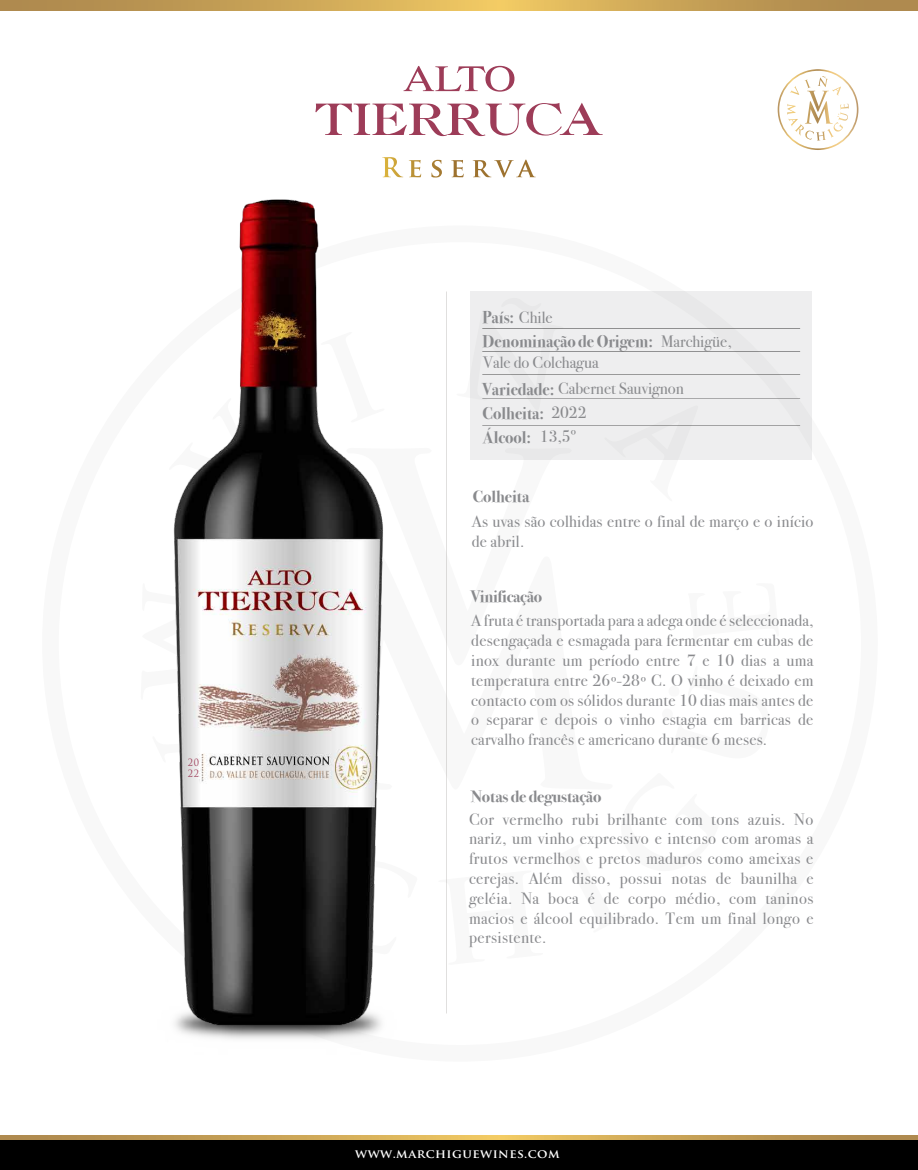
<style>
.page{position:relative;width:918px;height:1170px;background:#fff}
.page>*{position:absolute;margin:0;border:0;box-sizing:border-box;transform-origin:0 0}
.t1{font:700 17.1px/24px "Bodoni Svty Two ITCTT";color:#898a8d;scale:.96 1}
.t2{font:16.5px/19.8px "Bodoni Svty Two ITCTT";letter-spacing:.015em;color:#898a8d;text-align:justify}
.t3{font:700 16.5px "Bodoni Svty Two ITCTT";letter-spacing:-.005em;color:#898a8d}
.t4{font:700 12px "Trajan Pro";letter-spacing:.035em;color:#fff;scale:1.05 1}
.t5{font:9.75px/11.7px "Trajan Pro";color:#9d3c58;scale:.94 1}
.s1{font-weight:400;font-size:16.5px}
.s2{font-weight:700;font-size:17.1px}
</style>
<div class="page">
<svg style="left:446px;top:448px;width:1px;height:218px"></svg>
<svg style="left:446px;top:870px;width:1px;height:94px"></svg>
<div style="left:662px;top:708px;width:11px;height:11px;background:#f8f8f8;border-radius:50%"></div>
<div style="left:669px;top:685px;width:10px;height:11px;background:#f8f8f8;border-radius:50%"></div>
<div style="left:0;top:1139px;width:918px;height:30px;background:#000"></div>
<svg style="left:1px;top:1135px;width:917px;height:4px;background:#c8a256"></svg>
<svg style="left:0;top:0;width:918px;height:10px;background:#c8a256"></svg>
<img style="left:173px;top:199px;width:210px;height:842px">
<svg style="left:778px;top:69px;width:81px;height:81px"></svg>
<div style="left:470px;top:291px;width:341px;height:169px;background:#eeeeef"></div>
<hr style="left:482px;top:328px;width:318px;height:1px;background:#000">
<hr style="left:482px;top:351px;width:318px;height:1px;background:#000">
<hr style="left:482px;top:374px;width:318px;height:1px;background:#000">
<hr style="left:482px;top:398px;width:318px;height:1px;background:#000">
<hr style="left:482px;top:425px;width:318px;height:1px;background:#000">
<svg style="left:315px;top:103px;width:288px;height:33px"></svg>
<svg style="left:404px;top:66px;width:110px;height:26px"></svg>
<svg style="left:382px;top:157px;width:21px;height:20px"></svg>
<svg style="left:409px;top:160px;width:12px;height:17px"></svg>
<svg style="left:431px;top:160px;width:11px;height:17px"></svg>
<svg style="left:451px;top:160px;width:13px;height:17px"></svg>
<svg style="left:473px;top:159px;width:63px;height:18px"></svg>
<p class="t5" style="left:188px;top:756px;width:14px">20<br>22</p>
<p class="t1" style="left:483px;top:303px;width:179px">País: <span class="s1">Chile<br></span>Denominação de Origem:</p>
<p class="t2" style="left:483px;top:377px;width:203px"><span class="s2">Variedade:</span> Cabernet Sauvignon</p>
<p class="t1" style="left:483px;top:399px;width:110px">Colheita: <span class="s1">2022<br></span>Álcool:</p>
<p class="t2" style="left:661px;top:330px;width:72px">Marchigüe,</p>
<p class="t2" style="left:483px;top:351px;width:117px">Vale do Colchagua</p>
<p class="t2" style="left:540px;top:425px;width:38px">13,5º</p>
<p class="t3" style="left:473px;top:482px;width:58px">Colheita</p>
<p class="t2" style="left:472px;top:510px;width:343px">As uvas são colhidas entre o final de março e o início de abril.</p>
<p class="t3" style="left:471px;top:582px;width:73px">Vinificação</p>
<p class="t2" style="left:471px;top:609px;width:344px">A fruta é transportada para a adega onde é seleccionada, desengaçada e esmagada para fermentar em cubas de inox durante um período entre 7 e 10 dias a uma temperatura entre 26º-28º C. O vinho é deixado em contacto com os sólidos durante 10 dias mais antes de o separar e depois o vinho estagia em barricas de carvalho francês e americano durante 6 meses.</p>
<p class="t3" style="left:471px;top:782px;width:132px">Notas de degustação</p>
<p class="t2" style="left:469px;top:807px;width:346px">Cor vermelho rubi brilhante com tons azuis. No nariz, um vinho expressivo e intenso com aromas a frutos vermelhos e pretos maduros como ameixas e cerejas. Além disso, possui notas de baunilha e geléia. Na boca é de corpo médio, com taninos macios e álcool equilibrado. Tem um final longo e persistente.</p>
<p class="t4" style="left:355px;top:1145px;width:196px">WWW.MARCHIGUEWINES.COM</p>
</div>
